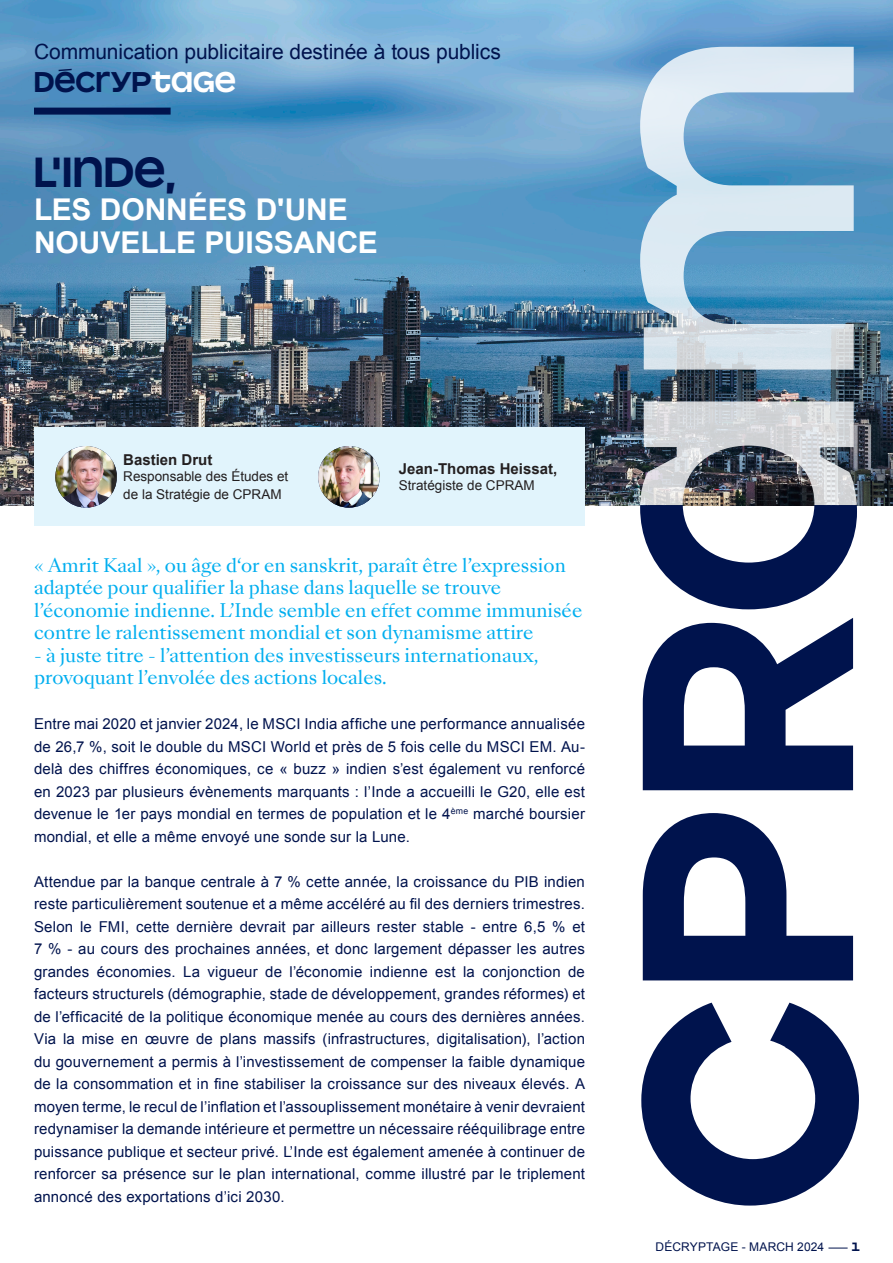
<style>
.page{position:relative;width:893px;height:1263px;background:#fff}
.page>*{position:absolute;margin:0;border:0;box-sizing:border-box;transform-origin:0 0}
.t1{font:700 42px "Maax Unicase";color:#00134d}
.t2{font:700 30px/33px "Arial";letter-spacing:-.005em;color:#fff}
.t3{font:700 28.5px "Maax Unicase";color:#00134d}
.t4{font:21px "Arial";letter-spacing:-.005em;color:#00134d}
.t5{font:18px/22.5px "Sang Bleu Kingdom";color:#00aeef}
.Body_copy{font:15px/22.5px "Arial";letter-spacing:.015em;color:#00134d;text-align:justify}
.t6{font:700 15px "Arial";color:#231f20}
.t7{font:13.5px/18px "Arial";color:#231f20}
.t8{font:12px "Arial";letter-spacing:.015em;color:#00134d}
.t9{font:700 12px "Maax Unicase";color:#00134d}
.s1{color:#fff}
</style>
<div class="page">
<svg style="left:828px;top:1248px;width:20px;height:1px"></svg>
<img style="left:0;top:0;width:893px;height:505px">
<div style="left:34px;top:108px;width:137px;height:7px;background:#00134d;border:2px solid #00134d"></div>
<svg style="left:640px;top:47px;width:214px;height:323px;background:#9abfd9"></svg>
<svg style="left:643px;top:813px;width:210px;height:167px"></svg>
<svg style="left:643px;top:618px;width:210px;height:172px"></svg>
<svg style="left:640px;top:401px;width:217px;height:208px"></svg>
<svg style="left:641px;top:1003px;width:218px;height:202px"></svg>
<div style="left:34px;top:427px;width:550px;height:99px;background:#e1f4fc"></div>
<img style="left:55px;top:446px;width:62px;height:62px;border-radius:31px">
<img style="left:318px;top:446px;width:62px;height:62px;border-radius:31px">
<p class="t4" style="left:34px;top:38px;width:469px">Communication publicitaire destinée à tous publics</p>
<p class="t3" style="left:34px;top:62px;width:204px">DÉCRYP<span class="s1">TAGE</span></p>
<p class="t1" style="left:34px;top:142px;width:143px">L'inde,</p>
<p class="t2" style="left:34px;top:194px;width:345px">LES DONNÉES D'UNE<br>NOUVELLE PUISSANCE</p>
<p class="t6" style="left:123px;top:450px;width:91px">Bastien Drut</p>
<p class="t7" style="left:123px;top:468px;width:167px">Responsable des Études et de la Stratégie de CPRAM</p>
<p class="t6" style="left:399px;top:459px;width:160px">Jean-Thomas Heissat,</p>
<p class="t7" style="left:399px;top:477px;width:137px">Stratégiste de CPRAM</p>
<p class="t5" style="left:34px;top:554px;width:550px">« Amrit Kaal », ou âge d‘or en sanskrit, paraît être l’expression adaptée pour qualifier la phase dans laquelle se trouve l’économie indienne. L’Inde semble en effet comme immunisée contre le ralentissement mondial et son dynamisme attire</p>
<p class="t5" style="left:34px;top:644px;width:506px">- à juste titre - l’attention des investisseurs internationaux, provoquant l’envolée des actions locales.</p>
<p class="Body_copy" style="left:34px;top:713px;width:552px">Entre mai 2020 et janvier 2024, le MSCI India affiche une performance annualisée de 26,7 %, soit le double du MSCI World et près de 5 fois celle du MSCI EM. Au&shy;delà des chiffres économiques, ce « buzz » indien s’est également vu renforcé en 2023 par plusieurs évènements marquants : l’Inde a accueilli le G20, elle est devenue le 1er pays mondial en termes de population et le 4<sup>ème</sup> marché boursier mondial, et elle a même envoyé une sonde sur la Lune.</p>
<p class="Body_copy" style="left:34px;top:870px;width:552px">Attendue par la banque centrale à 7 % cette année, la croissance du PIB indien reste particulièrement soutenue et a même accéléré au fil des derniers trimestres.<br>Selon le FMI, cette dernière devrait par ailleurs rester stable - entre 6,5 % et 7 % - au cours des prochaines années, et donc largement dépasser les autres grandes économies. La vigueur de l’économie indienne est la conjonction de facteurs structurels (démographie, stade de développement, grandes réformes) et de l’efficacité de la politique économique menée au cours des dernières années.<br>Via la mise en œuvre de plans massifs (infrastructures, digitalisation), l’action du gouvernement a permis à l’investissement de compenser la faible dynamique de la consommation et in fine stabiliser la croissance sur des niveaux élevés. A moyen terme, le recul de l’inflation et l’assouplissement monétaire à venir devraient redynamiser la demande intérieure et permettre un nécessaire rééquilibrage entre puissance publique et secteur privé. L’Inde est également amenée à continuer de renforcer sa présence sur le plan international, comme illustré par le triplement annoncé des exportations d’ici 2030.</p>
<p class="t8" style="left:656px;top:1239px;width:170px">DÉCRYPTAGE - MARCH 2024</p>
<p class="t9" style="left:852px;top:1239px;width:10px">1</p>
</div>
